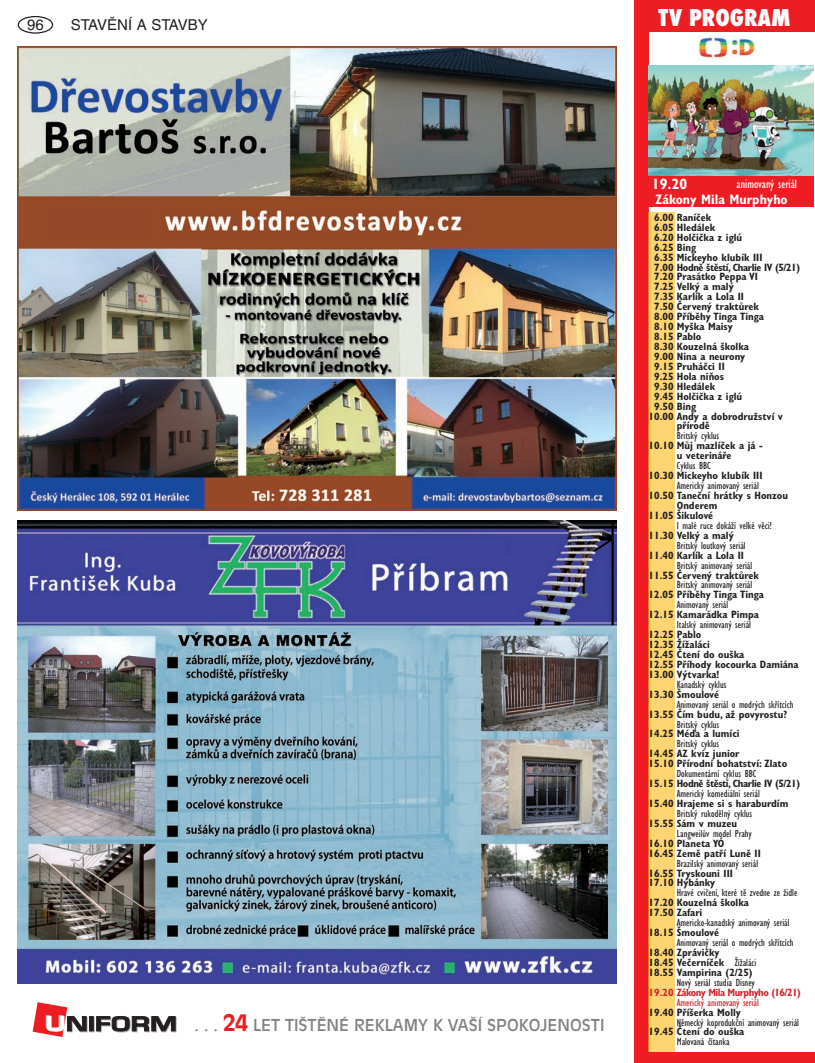
<style>
.page{position:relative;width:815px;height:1063px;background:#fff}
.page>*{position:absolute;margin:0;border:0;box-sizing:border-box;transform-origin:0 0}
.t1{font:800 condensed 22.5px "Futura";color:#fff}
.t2{font:16.25px "Antique Olive CE";color:#808285}
.t3{font:15px "Helvetica CE";color:#231f20}
.t4{font:700 condensed 15px "Gill Sans CE";color:#fff}
.t5{font:700 condensed 13.75px "Gill Sans CE";color:#fff}
.t6{font:condensed 12.5px "Gill Sans CE";color:#fff}
.t7{font:700 condensed 10.62px/9.9px "Gill Sans CE";color:#231f20}
.t8{font:condensed 10.62px "Gill Sans CE";color:#231f20}
.t9{font:700 condensed 10.62px "Gill Sans CE";letter-spacing:-.04em;color:#231f20}
.t10{font:700 condensed 10.62px "Gill Sans CE";letter-spacing:-.05em;color:#d1232a}
.t11{font:condensed 10.62px "Gill Sans CE";color:#d1232a}
.s1{font-weight:700;font-size:22.5px;color:#ee1d23}
.s2{font-weight:400}
</style>
<div class="page">
<div style="left:18px;top:16px;width:35px;height:18px;border:1px solid #231f20;border-radius:50%"></div>
<svg style="left:90px;top:1017px;width:5px;height:15px"></svg>
<svg style="left:89px;top:1016px;width:5px;height:15px"></svg>
<svg style="left:96px;top:1016px;width:81px;height:16px"></svg>
<svg style="left:33px;top:1002px;width:55px;height:35px"></svg>
<img style="left:18px;top:46px;width:599px;height:464px">
<img style="left:18px;top:521px;width:599px;height:462px">
<div style="left:634px;top:0;width:181px;height:32px;background:#ee1d23"></div>
<div style="left:648px;top:175px;width:167px;height:32px;background:#ee1d23"></div>
<img style="left:698px;top:36px;width:57px;height:23px">
<div style="left:634px;top:0;width:14px;height:1063px;background:#ee1d23"></div>
<div style="left:634px;top:1052px;width:181px;height:11px;background:#ee1d23"></div>
<div style="left:648px;top:213px;width:27px;height:839px;background:#fdd472"></div>
<img style="left:648px;top:66px;width:166px;height:109px">
<h3 class="t3" style="left:27px;top:16px;width:18px">96</h3>
<h3 class="t3" style="left:71px;top:16px;width:138px">STAVĚNÍ A STAVBY</h3>
<h1 class="t1" style="left:659px;top:2px;width:133px">TV PROGRAM</h1>
<h2 class="t2" style="left:195px;top:1016px;width:411px">. . . <span class="s1">24</span> LET TIŠTĚNÉ REKLAMY K VAŠÍ SPOKOJENOSTI</h2>
<h3 class="t4" style="left:652px;top:175px;width:37px">19.20</h3>
<p class="t5" style="left:656px;top:191px;width:134px">Zákony Mila Murphyho</p>
<p class="t6" style="left:737px;top:176px;width:62px">animovaný seriál</p>
<p class="t7" style="left:654px;top:212px;width:59px">6.00 Raníček</p>
<p class="t7" style="left:654px;top:222px;width:63px">6.05 Hledálek</p>
<p class="t7" style="left:654px;top:232px;width:90px">6.20 Holčička z iglú</p>
<p class="t7" style="left:654px;top:242px;width:44px">6.25 Bing</p>
<p class="t7" style="left:654px;top:252px;width:110px">6.35 Mickeyho klubík III</p>
<p class="t9" style="left:654px;top:261px;width:147px">7.00 Hodně štěstí, Charlie IV (5/21)</p>
<p class="t7" style="left:654px;top:272px;width:105px">7.20 Prasátko Peppa VI</p>
<p class="t7" style="left:654px;top:282px;width:81px">7.25 Velký a malý</p>
<p class="t7" style="left:654px;top:292px;width:91px">7.35 Karlík a Lola II</p>
<p class="t7" style="left:654px;top:302px;width:106px">7.50 Červený traktůrek</p>
<p class="t7" style="left:654px;top:312px;width:111px">8.00 Příběhy Tinga Tinga</p>
<p class="t7" style="left:654px;top:322px;width:80px">8.10 Myška Maisy</p>
<p class="t7" style="left:654px;top:332px;width:49px">8.15 Pablo</p>
<p class="t7" style="left:654px;top:342px;width:96px">8.30 Kouzelná školka</p>
<p class="t7" style="left:654px;top:351px;width:93px">9.00 Nina a neurony</p>
<p class="t7" style="left:654px;top:361px;width:72px">9.15 Pruháčci II</p>
<p class="t7" style="left:654px;top:371px;width:71px">9.25 Hola niňos</p>
<p class="t7" style="left:654px;top:381px;width:63px">9.30 Hledálek</p>
<p class="t7" style="left:654px;top:391px;width:90px">9.45 Holčička z iglú</p>
<p class="t7" style="left:654px;top:401px;width:44px">9.50 Bing</p>
<p class="t7" style="left:649px;top:411px;width:136px">10.00 Andy a dobrodružství v</p>
<p class="t7" style="left:677px;top:421px;width:35px">přírodě</p>
<p class="t8" style="left:677px;top:430px;width:44px">Britský cyklus</p>
<p class="t7" style="left:649px;top:441px;width:116px;text-align:center">10.10 Můj mazlíček a já - u veterináře</p>
<p class="t8" style="left:677px;top:459px;width:35px">Cyklus BBC</p>
<p class="t7" style="left:649px;top:471px;width:115px">10.30 Mickeyho klubík III</p>
<p class="t8" style="left:677px;top:479px;width:84px">Americký animovaný seriál</p>
<p class="t7" style="left:649px;top:491px;width:141px">10.50 Taneční hrátky s Honzou</p>
<p class="t7" style="left:677px;top:500px;width:42px">Onderem</p>
<p class="t7" style="left:649px;top:510px;width:66px">11.05 Šikulové</p>
<p class="t8" style="left:677px;top:519px;width:96px">I malé ruce dokáží velké věci!</p>
<p class="t7" style="left:649px;top:530px;width:87px">11.30 Velký a malý</p>
<p class="t8" style="left:677px;top:539px;width:70px">Britský loutkový seriál</p>
<p class="t7" style="left:649px;top:550px;width:97px">11.40 Karlík a Lola II</p>
<p class="t8" style="left:677px;top:559px;width:77px">Britský animovaný seriál</p>
<p class="t7" style="left:649px;top:570px;width:112px">11.55 Červený traktůrek</p>
<p class="t8" style="left:677px;top:579px;width:77px">Britský animovaný seriál</p>
<p class="t7" style="left:649px;top:590px;width:117px">12.05 Příběhy Tinga Tinga</p>
<p class="t8" style="left:677px;top:599px;width:53px">Animovaný seriál</p>
<p class="t7" style="left:649px;top:610px;width:112px">12.15 Kamarádka Pimpa</p>
<p class="t8" style="left:677px;top:618px;width:76px">Italský animovaný seriál</p>
<p class="t7" style="left:649px;top:630px;width:152px">12.25 Pablo<br>12.35 Žížaláci<br>12.45 Čtení do ouška<br>12.55 Příhody kocourka Damiána<br>13.00 Výtvarka!</p>
<p class="t8" style="left:677px;top:678px;width:51px">Kanadský cyklus</p>
<p class="t7" style="left:649px;top:689px;width:72px">13.30 Šmoulové</p>
<p class="t8" style="left:677px;top:698px;width:118px">Animovaný seriál o modrých skřítcích</p>
<p class="t7" style="left:649px;top:709px;width:140px">13.55 Čím budu, až povyrostu?</p>
<p class="t8" style="left:677px;top:718px;width:44px">Britský cyklus</p>
<p class="t7" style="left:649px;top:729px;width:93px">14.25 Méďa a lumíci</p>
<p class="t8" style="left:677px;top:738px;width:44px">Britský cyklus</p>
<p class="t7" style="left:649px;top:749px;width:140px">14.45 AZ kvíz junior<br>15.10 Přírodní bohatství: Zlato</p>
<p class="t8" style="left:677px;top:767px;width:81px">Dokumentární cyklus BBC</p>
<p class="t9" style="left:649px;top:777px;width:153px">15.15 Hodně štěstí, Charlie IV (5/21)</p>
<p class="t8" style="left:677px;top:787px;width:85px">Americký komediální seriál</p>
<p class="t7" style="left:649px;top:799px;width:141px">15.40 Hrajeme si s haraburdím</p>
<p class="t8" style="left:677px;top:807px;width:77px">Britský rukodělný cyklus</p>
<p class="t7" style="left:649px;top:818px;width:90px">15.55 Sám v muzeu</p>
<p class="t8" style="left:677px;top:827px;width:77px">Langweilův model Prahy</p>
<p class="t7" style="left:649px;top:838px;width:114px">16.10 Planeta YÓ<br>16.45 Země patří Luně II</p>
<p class="t8" style="left:677px;top:857px;width:83px">Brazilský animovaný seriál</p>
<p class="t7" style="left:649px;top:868px;width:86px">16.55 Tryskouni III<br>17.10 Hýbánky</p>
<p class="t8" style="left:677px;top:887px;width:122px">Hravé cvičení, které tě zvedne ze židle</p>
<p class="t7" style="left:649px;top:898px;width:102px">17.20 Kouzelná školka<br>17.50 Zafari</p>
<p class="t8" style="left:677px;top:916px;width:114px">Americko-kanadský animovaný seriál</p>
<p class="t7" style="left:649px;top:928px;width:72px">18.15 Šmoulové</p>
<p class="t8" style="left:677px;top:936px;width:118px">Animovaný seriál o modrých skřítcích</p>
<p class="t7" style="left:649px;top:948px;width:109px">18.40 Zprávičky<br>18.45 Večerníček <span class="s2">Žížaláci<br></span>18.55 Vampirina (2/25)</p>
<p class="t8" style="left:677px;top:976px;width:79px">Nový seriál studia Disney</p>
<p class="t10" style="left:649px;top:986px;width:154px">19.20 Zákony Mila Murphyho (16/21)</p>
<p class="t11" style="left:677px;top:996px;width:84px">Americký animovaný seriál</p>
<p class="t7" style="left:649px;top:1007px;width:94px">19.40 Příšerka Molly</p>
<p class="t8" style="left:677px;top:1016px;width:124px">Německý koprodukční animovaný seriál</p>
<p class="t7" style="left:649px;top:1027px;width:97px">19.45 Čtení do ouška</p>
<p class="t8" style="left:677px;top:1036px;width:54px">Malovaná čítanka</p>
</div>
